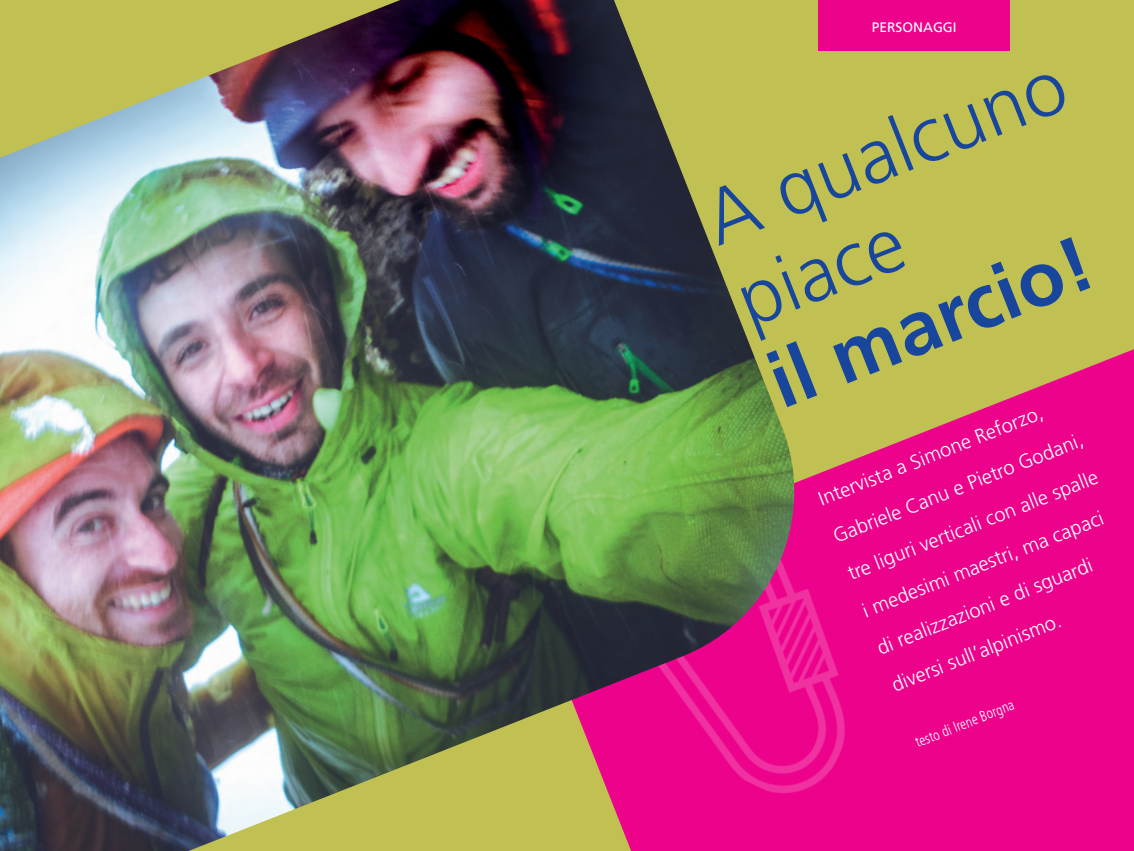
<style>
.page{position:relative;width:1134px;height:851px;background:#fff}
.page>*{position:absolute;margin:0;border:0;box-sizing:border-box;transform-origin:0 0}
.t1{font:300 77.5px "Frutiger LT Std";color:#18469d}
.t2{font:700 77.5px "Frutiger LT Std";color:#18469d}
.t3{font:300 20px "Frutiger LT Std";color:#fff}
.t4{font:300 condensed 15px "Frutiger LT Std";color:#fff;scale:.9 1}
.testatina{font:13.75px "Frutiger LT Std";color:#fff}
</style>
<div class="page">
<div style="left:0;top:0;width:1134px;height:850px;background:#c1c052"></div>
<svg style="left:818px;top:349px;width:316px;height:501px;background:#e61c84"></svg>
<img style="left:818px;top:514px;width:56px;height:290px">
<img style="left:0;top:0;width:818px;height:850px">
<div style="left:819px;top:0;width:191px;height:51px;background:#ed028c"></div>
<p class="testatina" style="left:872px;top:19px;width:86px">PERSONAGGI</p>
<p class="t1" style="left:692px;top:182px;width:383px;rotate:-22deg">A qualcuno</p>
<p class="t1" style="left:724px;top:263px;width:175px;rotate:-22deg">piace</p>
<p class="t2" style="left:755px;top:343px;width:342px;rotate:-22deg">il marcio!</p>
<p class="t3" style="left:815px;top:488px;width:241px;rotate:-21deg">Intervista a Simone Reforzo,</p>
<p class="t3" style="left:829px;top:525px;width:268px;rotate:-21deg">Gabriele Canu e Pietro Godani,</p>
<p class="t3" style="left:844px;top:562px;width:269px;rotate:-21deg">tre liguri verticali con alle spalle</p>
<p class="t3" style="left:859px;top:599px;width:259px;rotate:-21deg">i medesimi maestri, ma capaci</p>
<p class="t3" style="left:874px;top:637px;width:231px;rotate:-21deg">di realizzazioni e di sguardi</p>
<p class="t3" style="left:888px;top:674px;width:182px;rotate:-21deg">diversi sull’alpinismo.</p>
<p class="t4" style="left:913px;top:734px;width:118px;rotate:-21deg">testo di Irene Borgna</p>
</div>
